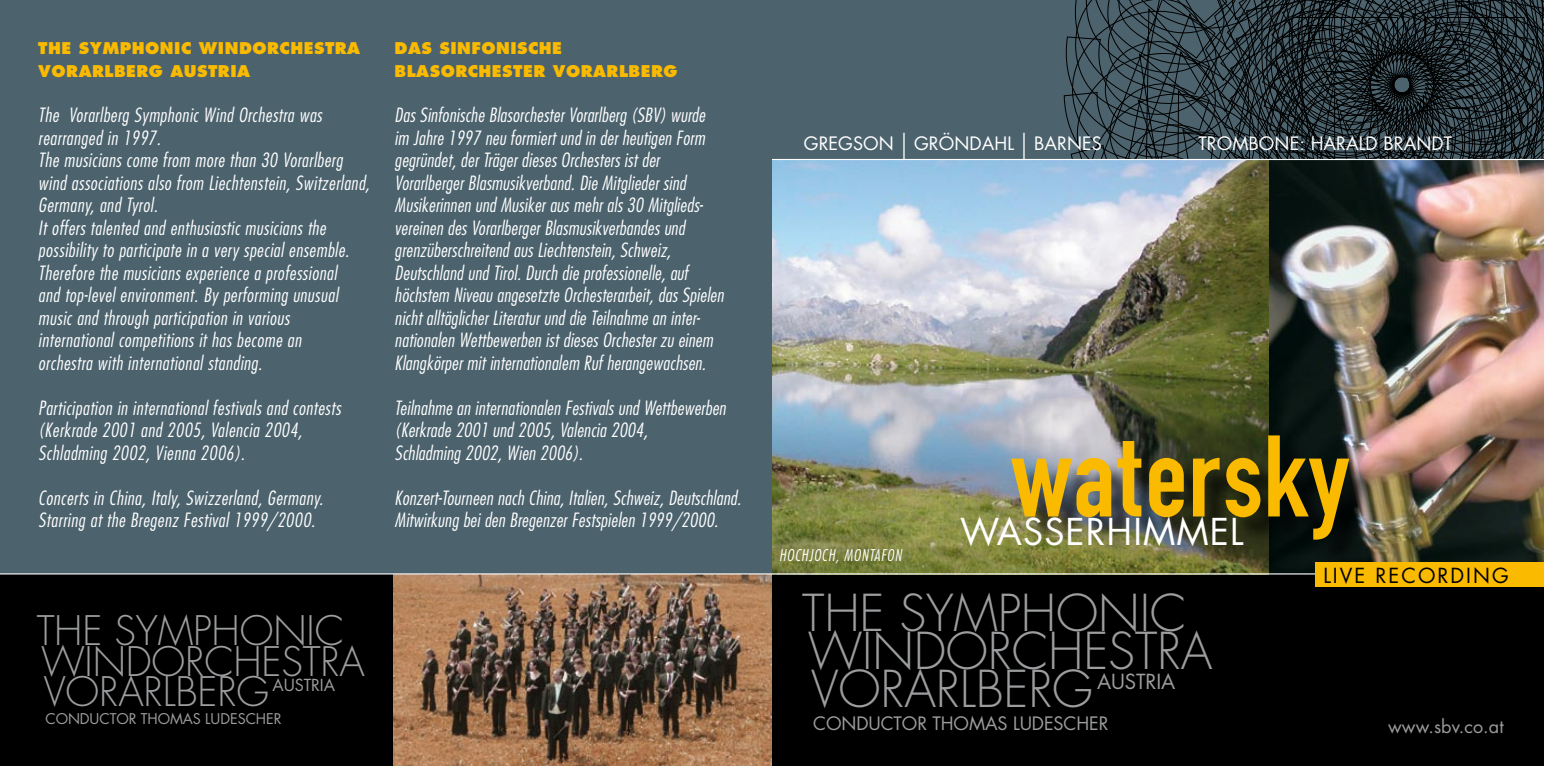
<style>
.page{position:relative;width:1544px;height:766px;background:#fff}
.page>*{position:absolute;margin:0;border:0;box-sizing:border-box;transform-origin:0 0}
.t1{font:121.5px "Fette Eng D";color:#faba00}
.t2{font:300 49.5px/38.2px "Futura";letter-spacing:-.005em;color:#9c9d9f}
.t3{font:300 39.6px/30.6px "Futura";letter-spacing:-.005em;color:#9c9d9f}
.t4{font:36px "Futura";letter-spacing:.03em;color:#fff}
.t5{font:20.25px "Futura";letter-spacing:.1em;color:#000}
.t6{font:20.25px "Futura";letter-spacing:-.005em;color:#9c9d9f}
.t7{font:italic 300 condensed 19.12px/22.5px "Futura";letter-spacing:.015em;color:#fff}
.t8{font:18px "Futura";letter-spacing:.005em;color:#fff}
.t9{font:18px "Futura";letter-spacing:-.005em;color:#9c9d9f}
.t10{font:16.2px "Futura";letter-spacing:-.005em;color:#9c9d9f}
.t11{font:800 15.75px/22.5px "Futura";letter-spacing:.03em;color:#faba00}
.t12{font:italic 300 condensed 15.75px "Futura";letter-spacing:.05em;color:#fff}
.t13{font:14.4px "Futura";letter-spacing:-.005em;color:#9c9d9f}
.s1{font-weight:300;font-size:27px}
</style>
<div class="page">
<div style="left:772px;top:0;width:771px;height:159px;background:#4c636e"></div>
<div style="left:772px;top:574px;width:771px;height:191px;background:#000"></div>
<img style="left:772px;top:160px;width:771px;height:413px">
<div style="left:1013px;top:436px;width:365px;height:133px;background:#000;opacity:.75"></div>
<div style="left:1315px;top:562px;width:228px;height:25px;background:#faba00"></div>
<svg style="left:1063px;top:0;width:480px;height:159px"></svg>
<div style="left:0;top:0;width:772px;height:574px;background:#4c636e"></div>
<div style="left:0;top:574px;width:772px;height:191px;background:#000"></div>
<img style="left:394px;top:574px;width:378px;height:191px">
<hr style="left:0;top:573px;width:772px;height:1px;background:#fff">
<p class="t11" style="left:38px;top:37px;width:323px">THE SYMPHONIC WINDORCHESTRA<br>VORARLBERG AUSTRIA</p>
<p class="t7" style="left:38px;top:104px;width:333px">The Vorarlberg Symphonic Wind Orchestra was rearranged in 1997.<br>The musicians come from more than 30 Vorarlberg wind associations also from Liechtenstein, Switzerland, Germany, and Tyrol.<br>It offers talented and enthusiastic musicians the possibility to participate in a very special ensemble.<br>Therefore the musicians experience a professional<br>and top-level environment. By performing unusual music and through participation in various<br>international competitions it has become an<br>orchestra with international standing.</p>
<p class="t7" style="left:38px;top:396px;width:304px">Participation in international festivals and contests (Kerkrade 2001 and 2005, Valencia 2004,<br>Schladming 2002, Vienna 2006).</p>
<p class="t7" style="left:38px;top:486px;width:286px">Concerts in China, Italy, Swizzerland, Germany.<br>Starring at the Bregenz Festival 1999/2000.</p>
<p class="t11" style="left:395px;top:37px;width:284px">DAS SINFONISCHE<br>BLASORCHESTER VORARLBERG</p>
<p class="t7" style="left:395px;top:104px;width:330px">Das Sinfonische Blasorchester Vorarlberg (SBV) wurde im Jahre 1997 neu formiert und in der heutigen Form gegründet, der Träger dieses Orchesters ist der Vorarlberger Blasmusikverband. Die Mitglieder sind Musikerinnen und Musiker aus mehr als 30 Mitglieds&shy;vereinen des Vorarlberger Blasmusikverbandes und grenzüberschreitend aus Liechtenstein, Schweiz, Deutschland und Tirol. Durch die professionelle, auf höchstem Niveau angesetzte Orchesterarbeit, das Spielen nicht alltäglicher Literatur und die Teilnahme an inter&shy;nationalen Wettbewerben ist dieses Orchester zu einem Klangkörper mit internationalem Ruf herangewachsen.</p>
<p class="t7" style="left:395px;top:396px;width:332px">Teilnahme an internationalen Festivals und Wettbewerben (Kerkrade 2001 und 2005, Valencia 2004,<br>Schladming 2002, Wien 2006).</p>
<p class="t7" style="left:395px;top:486px;width:348px">Konzert-Tourneen nach China, Italien, Schweiz, Deutschland.<br>Mitwirkung bei den Bregenzer Festspielen 1999/2000.</p>
<h3 class="t3" style="left:37px;top:616px;width:330px">THE SYMPHONIC<br>WINDORCHESTRA<br>VORARLBERG</h3>
<p class="t13" style="left:45px;top:709px;width:238px">CONDUCTOR THOMAS LUDESCHER</p>
<p class="t10" style="left:272px;top:674px;width:64px">AUSTRIA</p>
<p class="t8" style="left:804px;top:131px;width:28px">GREGSON</p>
<p class="t8" style="left:899px;top:131px;width:68px"><span class="s1">|</span> GRÖNDAHL</p>
<p class="t8" style="left:1020px;top:131px;width:38px"><span class="s1">|</span> BARNES</p>
<p class="t8" style="left:1198px;top:131px;width:23px">TROMBONE</p>
<p class="t8" style="left:1299px;top:131px;width:36px">: HARALD</p>
<p class="t8" style="left:1383px;top:131px;width:24px">BRAND</p>
<p class="t8" style="left:1443px;top:131px;width:10px">T</p>
<p class="t12" style="left:779px;top:546px;width:124px">HOCHJOCH, MONTAFON</p>
<h1 class="t1" style="left:1010px;top:411px;width:340px">watersky</h1>
<p class="t5" style="left:1323px;top:562px;width:187px">LIVE RECORDING</p>
<h3 class="t4" style="left:960px;top:508px;width:285px">WASSERHIMMEL</h3>
<h2 class="t2" style="left:802px;top:595px;width:412px">THE SYMPHONIC<br>WINDORCHESTRA<br>VORARLBERG</h2>
<p class="t9" style="left:813px;top:711px;width:297px">CONDUCTOR THOMAS LUDESCHER</p>
<p class="t6" style="left:1097px;top:668px;width:80px">AUSTRIA</p>
<p class="t9" style="left:1388px;top:715px;width:117px">WWW.SBV.CO.AT</p>
</div>
